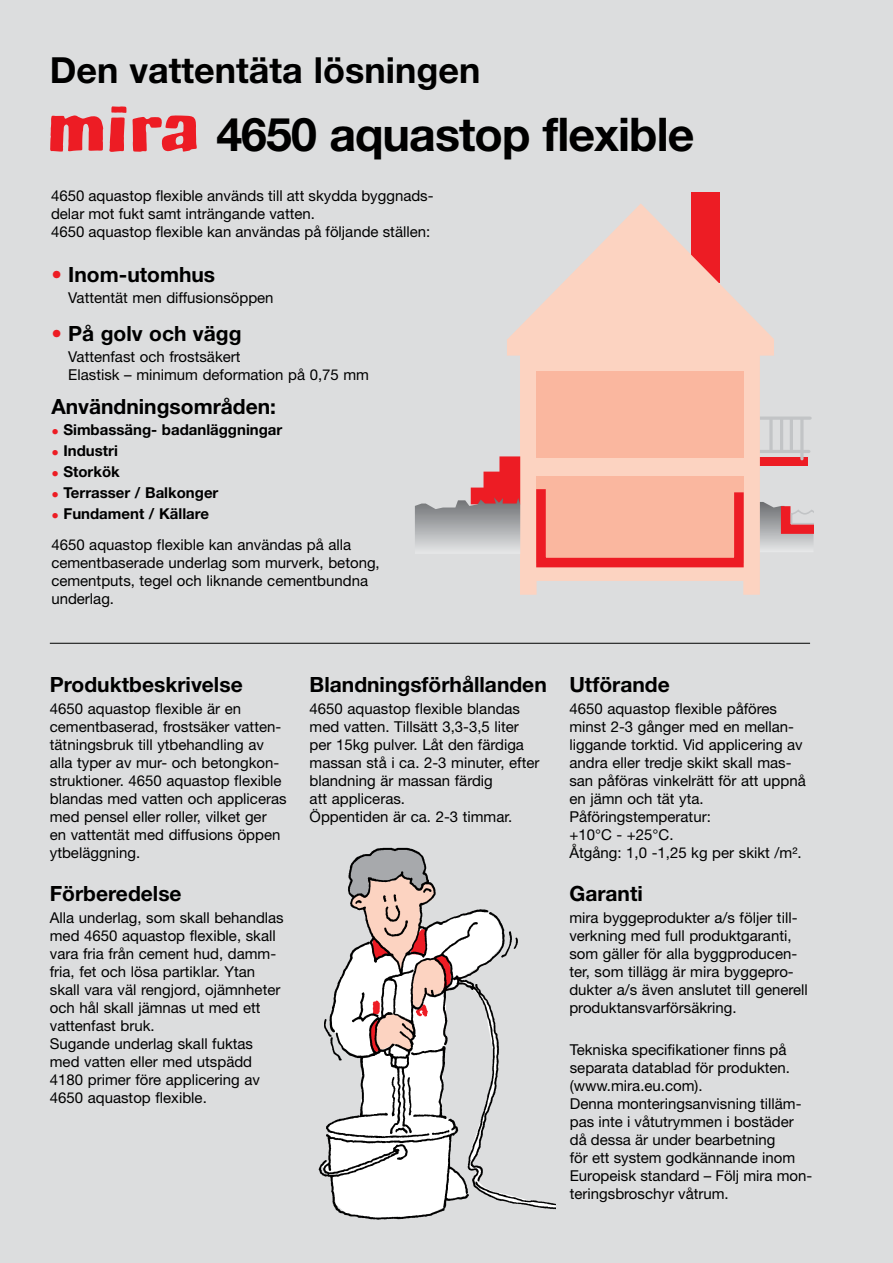
<style>
.page{position:relative;width:893px;height:1263px;background:#dcddde}
.page>*{position:absolute;margin:0;border:0;box-sizing:border-box;transform-origin:0 0}
.t1{font:700 46.5px "Helvetica Neue";letter-spacing:-.02em;color:#000}
.t2{font:700 36px "Helvetica Neue";color:#000}
.t3{font:700 21px "Helvetica Neue";color:#000}
.t4{font:15px/18px "Helvetica Neue";color:#000}
.t5{font:700 15px "Helvetica Neue";color:#000}
.s1{color:#ed1c24}
.s2{font-weight:700;color:#ed1c24}
.s3{font-weight:700}
</style>
<div class="page">
<svg style="left:50px;top:115px;width:53px;height:37px"></svg>
<svg style="left:109px;top:106px;width:88px;height:46px"></svg>
<hr style="left:50px;top:643px;width:760px;height:1px;background:#000">
<div style="left:758px;top:457px;width:49px;height:9px;background:#ed1c24"></div>
<hr style="left:753px;top:450px;width:56px;height:3px;background:#c2c4c6">
<svg style="left:760px;top:416px;width:50px;height:4px"></svg>
<div style="left:691px;top:192px;width:29px;height:90px;background:#ed1c24"></div>
<svg style="left:520px;top:356px;width:240px;height:239px;fill:#fcd3c1"></svg>
<svg style="left:507px;top:204px;width:267px;height:152px"></svg>
<div style="left:536px;top:371px;width:208px;height:86px;background:#fab79f"></div>
<div style="left:536px;top:476px;width:208px;height:87px;background:#fab79f"></div>
<svg style="left:415px;top:456px;width:105px;height:88px"></svg>
<hr style="left:800px;top:419px;width:3px;height:40px;background:#c2c4c6">
<hr style="left:790px;top:419px;width:3px;height:30px;background:#c2c4c6">
<hr style="left:780px;top:419px;width:3px;height:32px;background:#c2c4c6">
<hr style="left:769px;top:419px;width:4px;height:32px;background:#c2c4c6">
<svg style="left:531px;top:480px;width:282px;height:92px"></svg>
<img style="left:318px;top:847px;width:238px;height:373px">
<h2 class="t2" style="left:50px;top:48px;width:432px">Den vattentäta lösningen</h2>
<h1 class="t1" style="left:216px;top:106px;width:480px">4650 aquastop flexible</h1>
<p class="t4" style="left:51px;top:186px;width:384px">4650 aquastop flexible används till att skydda byggnads&shy;delar mot fukt samt inträngande vatten.<br>4650 aquastop flexible kan användas på följande ställen:</p>
<h3 class="t3" style="left:51px;top:262px;width:165px"><span class="s1">•</span> Inom-utomhus</h3>
<p class="t4" style="left:68px;top:288px;width:207px">Vattentät men diffusionsöppen</p>
<h3 class="t3" style="left:51px;top:321px;width:192px"><span class="s1">•</span> På golv och vägg</h3>
<p class="t4" style="left:68px;top:347px;width:302px">Vattenfast och frostsäkert<br>Elastisk – minimum deformation på 0,75 mm</p>
<h3 class="t3" style="left:51px;top:393px;width:226px">Användningsområden:</h3>
<p class="t5" style="left:51px;top:420px;width:233px"><span class="s1">•</span> Simbassäng- badanläggningar</p>
<p class="t5" style="left:51px;top:441px;width:68px"><span class="s1">•</span> Industri</p>
<p class="t5" style="left:51px;top:462px;width:70px"><span class="s1">•</span> Storkök</p>
<p class="t5" style="left:51px;top:483px;width:169px"><span class="s1">•</span> Terrasser / Balkonger</p>
<p class="t4" style="left:51px;top:498px;width:301px;line-height:30.8px"><span class="s2">•</span> <span class="s3">Fundament / Källare<br></span>4650 aquastop flexible kan användas på alla</p>
<p class="t4" style="left:51px;top:554px;width:330px">cementbaserade underlag som murverk, betong, cementputs, tegel och liknande cementbundna underlag.</p>
<h3 class="t3" style="left:50px;top:671px;width:194px">Produktbeskrivelse</h3>
<p class="t4" style="left:50px;top:699px;width:238px">4650 aquastop flexible är en cementbaserad, frostsäker vatten&shy;tätningsbruk till ytbehandling av alla typer av mur- och betongkon&shy;struktioner. 4650 aquastop flexible blandas med vatten och appliceras med pensel eller roller, vilket ger en vattentät med diffusions öppen ytbeläggning.</p>
<h3 class="t3" style="left:50px;top:881px;width:133px">Förberedelse</h3>
<p class="t4" style="left:50px;top:909px;width:235px">Alla underlag, som skall behandlas med 4650 aquastop flexible, skall vara fria från cement hud, damm&shy;fria, fet och lösa partiklar. Ytan skall vara väl rengjord, ojämnheter och hål skall jämnas ut med ett vattenfast bruk.<br>Sugande underlag skall fuktas med vatten eller med utspädd<br>4180 primer före applicering av<br>4650 aquastop flexible.</p>
<h3 class="t3" style="left:310px;top:671px;width:239px">Blandningsförhållanden</h3>
<p class="t4" style="left:310px;top:699px;width:231px">4650 aquastop flexible blandas med vatten. Tillsätt 3,3-3,5 liter per 15kg pulver. Låt den färdiga massan stå i ca. 2-3 minuter, efter blandning är massan färdig<br>att appliceras.<br>Öppentiden är ca. 2-3 timmar.</p>
<h3 class="t3" style="left:569px;top:671px;width:102px">Utförande</h3>
<p class="t4" style="left:569px;top:699px;width:238px">4650 aquastop flexible påföres minst 2-3 gånger med en mellan&shy;liggande torktid. Vid applicering av andra eller tredje skikt skall mas&shy;san påföras vinkelrätt för att uppnå en jämn och tät yta.<br>Påföringstemperatur:<br>+10°C - +25°C.<br>Åtgång: 1,0 -1,25 kg per skikt /m².</p>
<h3 class="t3" style="left:569px;top:881px;width:75px">Garanti</h3>
<p class="t4" style="left:569px;top:909px;width:240px">mira byggeprodukter a/s följer till&shy;verkning med full produktgaranti, som gäller för alla byggproducen&shy;ter, som tillägg är mira byggepro&shy;dukter a/s även anslutet till generell produktansvarförsäkring.</p>
<p class="t4" style="left:570px;top:1040px;width:244px">Tekniska specifikationer finns på separata datablad för produkten. (www.mira.eu.com).<br>Denna monteringsanvisning tilläm&shy;pas inte i våtutrymmen i bostäder då dessa är under bearbetning<br>för ett system godkännande inom<br>Europeisk standard – Följ mira mon&shy;teringsbroschyr våtrum.</p>
</div>
